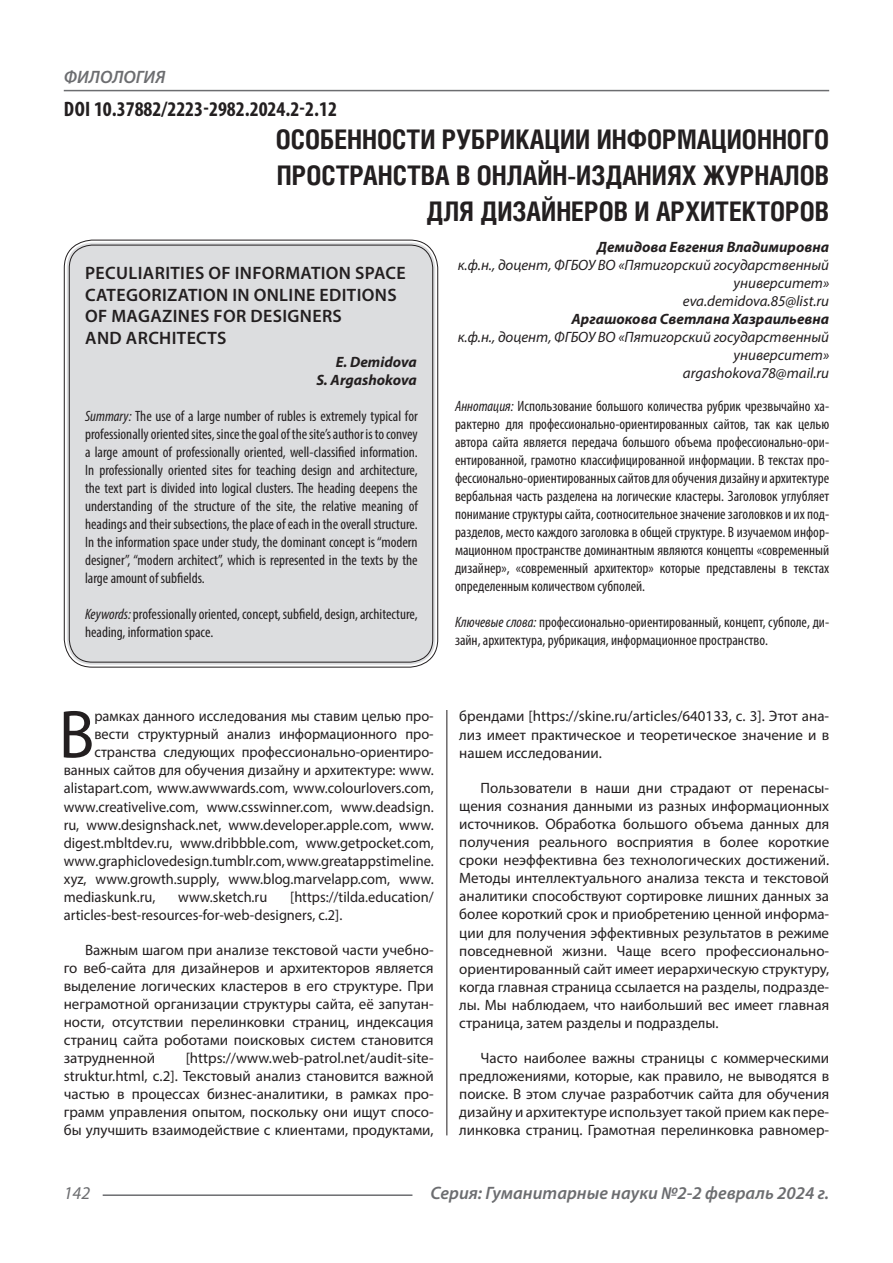
<style>
.page{position:relative;width:893px;height:1263px;background:#fff}
.page>*{position:absolute;margin:0;border:0;box-sizing:border-box;transform-origin:0 0}
.Статья_текст_первый{font:68.4px "Myriad Pro";color:#231f20;scale:.96 1}
.Статья_название{font:700 27px/36px "Helios Cond C";color:#231f20}
.ДОИ{font:700 condensed 21px "Myriad Pro";color:#231f20}
.Статья_название_англ{font:600 18px/21.6px "Myriad Pro";letter-spacing:.02em;color:#231f20}
.t1{font:italic 600 18px "Myriad Pro";color:#6c6d70}
.t2{font:italic 18px "Myriad Pro";color:#6c6d70}
.Статья_текст{font:15px/18.1px "Myriad Pro";color:#231f20;text-align:justify}
.Статья_аннотация_тек{font:condensed 15px/18px "Myriad Pro";color:#231f20;text-align:justify}
.Статья_аннотация_анг{font:condensed 15px/18px "Myriad Pro";color:#231f20;text-align:justify}
.Статья_текст_первый-2{font:15px/18px "Myriad Pro";color:#231f20;scale:.96 1}
.Статья_автор_инфо{font:italic 15px/18px "Myriad Pro";color:#231f20;text-align:right}
.Статья_автор_фио_рус{font:italic 700 15px "Myriad Pro";color:#231f20}
.Статья_автор_англ{font:italic 700 15px "Myriad Pro";color:#231f20}
.s1{font-style:italic}
</style>
<div class="page">
<hr style="left:446px;top:128px;width:1px;height:1007px;background:#231f20">
<hr style="left:103px;top:1194px;width:309px;height:2px;background:#6c6d70">
<hr style="left:64px;top:90px;width:765px;height:1px;background:#6c6d70">
<div style="left:67px;top:243px;width:368px;height:422px;background:#dcdddf;border-radius:26px"></div>
<p class="t1" style="left:64px;top:66px;width:103px">ФИЛОЛОГИЯ</p>
<p class="ДОИ" style="left:64px;top:96px;width:274px">DOI 10.37882/2223-2982.2024.2-2.12</p>
<p class="Статья_название" style="left:276px;top:121px;width:555px">ОСОБЕННОСТИ РУБРИКАЦИИ ИНФОРМАЦИОННОГО<br>ПРОСТРАНСТВА В ОНЛАЙН-ИЗДАНИЯХ ЖУРНАЛОВ</p>
<p class="Статья_название" style="left:426px;top:193px;width:404px">ДЛЯ ДИЗАЙНЕРОВ И АРХИТЕКТОРОВ</p>
<p class="Статья_автор_фио_рус" style="left:597px;top:237px;width:233px">Демидова Евгения Владимировна</p>
<p class="Статья_автор_инфо" style="left:458px;top:256px;width:373px">к.ф.н., доцент, ФГБОУ ВО «Пятигорский государственный университет»</p>
<p class="Статья_автор_инфо" style="left:683px;top:292px;width:148px">eva.demidova.85@list.ru</p>
<p class="Статья_автор_фио_рус" style="left:572px;top:309px;width:259px">Аргашокова Светлана Хазраильевна</p>
<p class="Статья_автор_инфо" style="left:458px;top:328px;width:373px">к.ф.н., доцент, ФГБОУ ВО «Пятигорский государственный университет»</p>
<p class="Статья_автор_инфо" style="left:683px;top:364px;width:148px">argashokova78@mail.ru</p>
<p class="Статья_аннотация_тек" style="left:455px;top:397px;width:376px"><span class="s1">Аннотация:</span> Использование большого количества рубрик чрезвычайно ха&shy;рактерно для профессионально-ориентированных сайтов, так как целью автора сайта является передача большого объема профессионально-ори&shy;ентированной, грамотно классифицированной информации. В текстах про&shy;фессионально-ориентированных сайтов для обучения дизайну и архитектуре вербальная часть разделена на логические кластеры. Заголовок углубляет понимание структуры сайта, соотносительное значение заголовков и их под&shy;разделов, место каждого заголовка в общей структуре. В изучаемом инфор&shy;мационном пространстве доминантным являются концепты «современный дизайнер», «современный архитектор» которые представлены в текстах определенным количеством субполей.</p>
<p class="Статья_аннотация_тек" style="left:455px;top:613px;width:376px"><span class="s1">Ключевые слова:</span> профессионально-ориентированный, концепт, субполе, ди&shy;зайн, архитектура, рубрикация, информационное пространство.</p>
<p class="Статья_название_англ" style="left:85px;top:262px;width:322px">PECULIARITIES OF INFORMATION SPACE<br>CATEGORIZATION IN ONLINE EDITIONS<br>OF MAGAZINES FOR DESIGNERS</p>
<p class="Статья_название_англ" style="left:85px;top:327px;width:143px">AND ARCHITECTS</p>
<p class="Статья_автор_англ" style="left:336px;top:352px;width:82px">E. Demidova</p>
<p class="Статья_автор_англ" style="left:316px;top:370px;width:102px">S. Argashokova</p>
<p class="Статья_аннотация_анг" style="left:85px;top:406px;width:334px"><span class="s1">Summary:</span> The use of a large number of rubles is extremely typical for professionally oriented sites, since the goal of the site’s author is to convey a large amount of professionally oriented, well-classified information.<br>In professionally oriented sites for teaching design and architecture, the text part is divided into logical clusters. The heading deepens the understanding of the structure of the site, the relative meaning of headings and their subsections, the place of each in the overall structure.<br>In the information space under study, the dominant concept is “modern designer”, “modern architect”, which is represented in the texts by the large amount of subfields.</p>
<p class="Статья_аннотация_анг" style="left:85px;top:604px;width:334px"><span class="s1">Keywords:</span> professionally oriented, concept, subfield, design, architecture, heading, information space.</p>
<p class="Статья_текст_первый" style="left:59px;top:692px;width:39px">В</p>
<p class="Статья_текст_первый-2" style="left:94px;top:707px;width:355px">рамках данного исследования мы ставим целью про-</p>
<p class="Статья_текст_первый-2" style="left:94px;top:725px;width:355px">вести структурный анализ информационного про-</p>
<p class="Статья_текст_первый-2" style="left:94px;top:743px;width:355px">странства следующих профессионально-ориентиро-</p>
<p class="Статья_текст_первый-2" style="left:64px;top:761px;width:387px">ванных сайтов для обучения дизайну и архитектуре: www.</p>
<p class="Статья_текст_первый-2" style="left:64px;top:779px;width:387px">alistapart.com, www.awwwards.com, www.colourlovers.com,</p>
<p class="Статья_текст_первый-2" style="left:64px;top:797px;width:387px">www.creativelive.com, www.csswinner.com, www.deadsign.</p>
<p class="Статья_текст_первый-2" style="left:64px;top:815px;width:387px">ru, www.designshack.net, www.developer.apple.com, www.</p>
<p class="Статья_текст_первый-2" style="left:64px;top:833px;width:387px">digest.mbltdev.ru, www.dribbble.com, www.getpocket.com,</p>
<p class="Статья_текст_первый-2" style="left:64px;top:851px;width:387px">www.graphiclovedesign.tumblr.com, www.greatappstimeline.</p>
<p class="Статья_текст_первый-2" style="left:64px;top:869px;width:387px">xyz, www.growth.supply, www.blog.marvelapp.com, www.</p>
<p class="Статья_текст_первый-2" style="left:64px;top:887px;width:97px">mediaskunk.ru,</p>
<p class="Статья_текст_первый-2" style="left:178px;top:887px;width:94px">www.sketch.ru</p>
<p class="Статья_текст_первый-2" style="left:64px;top:887px;width:387px;text-indent:226px">[https://tilda.education/ articles-best-resources-for-web-designers, с.2].</p>
<p class="Статья_текст" style="left:64px;top:940px;width:371px;text-indent:21px">Важным шагом при анализе текстовой части учебно&shy;го веб-сайта для дизайнеров и архитекторов является выделение логических кластеров в его структуре. При неграмотной организации структуры сайта, её запутан&shy;ности, отсутствии перелинковки страниц, индексация страниц сайта роботами поисковых систем становится затрудненной</p>
<p class="Статья_текст" style="left:64px;top:1048px;width:371px;text-indent:122px">[https://www.web-patrol.net/audit-site&shy;struktur.html, с.2]. Текстовый анализ становится важной частью в процессах бизнес-аналитики, в рамках про&shy;грамм управления опытом, поскольку они ищут спосо&shy;бы улучшить взаимодействие с клиентами, продуктами,</p>
<p class="Статья_текст" style="left:459px;top:707px;width:371px">брендами [https://skine.ru/articles/640133, с. 3]. Этот ана&shy;лиз имеет практическое и теоретическое значение и в нашем исследовании.</p>
<p class="Статья_текст" style="left:459px;top:778px;width:371px;text-indent:21px">Пользователи в наши дни страдают от перенасы&shy;щения сознания данными из разных информационных источников. Обработка большого объема данных для получения реального восприятия в более короткие сроки неэффективна без технологических достижений.<br>Методы интеллектуального анализа текста и текстовой аналитики способствуют сортировке лишних данных за более короткий срок и приобретению ценной информа&shy;ции для получения эффективных результатов в режиме повседневной жизни. Чаще всего профессионально&shy;ориентированный сайт имеет иерархическую структуру, когда главная страница ссылается на разделы, подразде&shy;лы. Мы наблюдаем, что наибольший вес имеет главная страница, затем разделы и подразделы.</p>
<p class="Статья_текст" style="left:459px;top:1049px;width:371px;text-indent:21px">Часто наиболее важны страницы с коммерческими предложениями, которые, как правило, не выводятся в поиске. В этом случае разработчик сайта для обучения дизайну и архитектуре использует такой прием как пере&shy;линковка страниц. Грамотная перелинковка равномер-</p>
<p class="t2" style="left:64px;top:1182px;width:28px">142</p>
<p class="t1" style="left:430px;top:1182px;width:400px">Серия: Гуманитарные науки №2-2 февраль 2024 г.</p>
</div>
